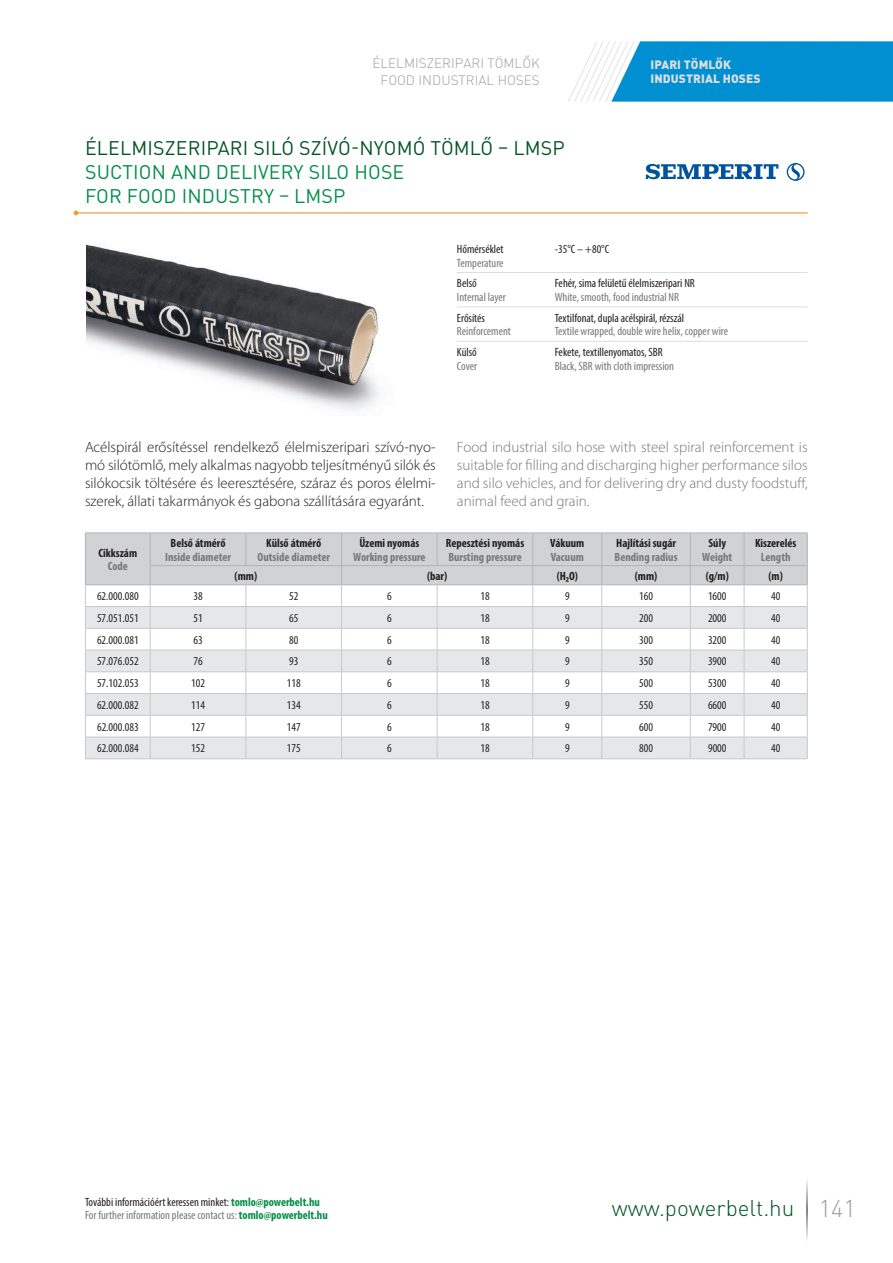
<style>
.page{position:relative;width:893px;height:1263px;background:#fff}
.page>*{position:absolute;margin:0;border:0;box-sizing:border-box;transform-origin:0 0}
.t1{font:300 22.5px "DIN Pro";color:#005523}
.t2{font:19.5px/24px "DIN Pro";letter-spacing:.01em;color:#008e48}
.t3{font:19.5px "DIN Pro";letter-spacing:.01em;color:#005523}
.t4{font:300 15px/18px "Myriad Pro";letter-spacing:-.005em;color:#231f20;text-align:justify}
.t5{font:300 15px/18px "Myriad Pro";color:#76787b;text-align:justify}
.t6{font:300 13.5px/17.2px "DIN Pro";color:#9d9fa2;text-align:right}
.t7{font:condensed 12px "Myriad Pro";color:#231f20}
.t8{font:condensed 12px/13.5px "Myriad Pro";color:#76787b}
.t9{font:700 condensed 12px "Myriad Pro";color:#231f20}
.t10{font:700 condensed 12px "Myriad Pro";color:#76787b}
.t11{font:900 12px/14.4px "DIN Pro";letter-spacing:.01em;color:#dcdddf}
.s1{color:#231f20}
.s2{font-weight:700;color:#008e48}
.s3{font-size:24px;color:#9d9fa2}
</style>
<div class="page">
<svg style="left:807px;top:1180px;width:1px;height:60px"></svg>
<svg style="left:568px;top:41px;width:325px;height:61px"></svg>
<svg style="left:646px;top:163px;width:132px;height:17px"></svg>
<svg style="left:787px;top:163px;width:17px;height:18px"></svg>
<hr style="left:76px;top:212px;width:732px;height:2px;background:#f89931">
<svg style="left:74px;top:211px;width:4px;height:4px"></svg>
<hr style="left:457px;top:272px;width:351px;height:1px;background:#dcdddf">
<hr style="left:457px;top:307px;width:351px;height:1px;background:#dcdddf">
<hr style="left:457px;top:341px;width:351px;height:1px;background:#dcdddf">
<img style="left:87px;top:244px;width:292px;height:167px">
<svg style="left:85px;top:533px;width:723px;height:225px"></svg>
<hr style="left:85px;top:758px;width:161px;height:1px;background:#c7c8ca">
<hr style="left:246px;top:758px;width:191px;height:1px;background:#c7c8ca">
<hr style="left:437px;top:758px;width:371px;height:1px;background:#c7c8ca">
<p class="t6" style="left:372px;top:55px;width:169px">ÉLELMISZERIPARI TÖMLŐK<br>FOOD INDUSTRIAL HOSES</p>
<p class="t11" style="left:650px;top:58px;width:112px">IPARI TÖMLŐK<br>INDUSTRIAL HOSES</p>
<h2 class="t3" style="left:85px;top:137px;width:481px">ÉLELMISZERIPARI SILÓ SZÍVÓ-NYOMÓ TÖMLŐ – LMSP</h2>
<h2 class="t2" style="left:85px;top:161px;width:321px">SUCTION AND DELIVERY SILO HOSE<br>FOR FOOD INDUSTRY – LMSP</h2>
<p class="t7" style="left:457px;top:242px;width:48px">Hőmérséklet</p>
<p class="t8" style="left:457px;top:256px;width:48px">Temperature</p>
<p class="t7" style="left:555px;top:242px;width:56px">-35°C – +80°C</p>
<p class="t7" style="left:457px;top:276px;width:21px">Belső</p>
<p class="t8" style="left:457px;top:290px;width:50px">Internal layer</p>
<p class="t7" style="left:555px;top:276px;width:142px">Fehér, sima felületű élelmiszeripari NR</p>
<p class="t8" style="left:555px;top:290px;width:126px">White, smooth, food industrial NR</p>
<p class="t7" style="left:457px;top:311px;width:30px">Erősítés</p>
<p class="t8" style="left:457px;top:324px;width:55px">Reinforcement</p>
<p class="t7" style="left:555px;top:311px;width:131px">Textilfonat, dupla acélspirál, rézszál</p>
<p class="t8" style="left:555px;top:324px;width:175px">Textile wrapped, double wire helix, copper wire</p>
<p class="t7" style="left:457px;top:345px;width:21px">Külső</p>
<p class="t8" style="left:457px;top:359px;width:22px">Cover</p>
<p class="t7" style="left:555px;top:345px;width:110px">Fekete, textillenyomatos, SBR</p>
<p class="t8" style="left:555px;top:359px;width:121px">Black, SBR with cloth impression</p>
<p class="t4" style="left:85px;top:439px;width:352px">Acélspirál erősítéssel rendelkező élelmiszeripari szívó-nyo&shy;mó silótömlő, mely alkalmas nagyobb teljesítményű silók és silókocsik töltésére és leeresztésére, száraz és poros élelmi&shy;szerek, állati takarmányok és gabona szállítására egyaránt.</p>
<p class="t5" style="left:457px;top:439px;width:352px">Food industrial silo hose with steel spiral reinforcement is suitable for filling and discharging higher performance silos and silo vehicles, and for delivering dry and dusty foodstuff, animal feed and grain.</p>
<p class="t9" style="left:98px;top:548px;width:40px">Cikkszám</p>
<p class="t10" style="left:108px;top:562px;width:22px">Code</p>
<p class="t9" style="left:359px;top:538px;width:61px">Üzemi nyomás</p>
<p class="t10" style="left:353px;top:552px;width:74px">Working pressure</p>
<p class="t9" style="left:171px;top:538px;width:57px">Belső átmérő</p>
<p class="t10" style="left:165px;top:552px;width:67px">Inside diameter</p>
<p class="t9" style="left:266px;top:538px;width:57px">Külső átmérő</p>
<p class="t10" style="left:257px;top:552px;width:74px">Outside diameter</p>
<p class="t9" style="left:550px;top:538px;width:36px">Vákuum</p>
<p class="t10" style="left:551px;top:552px;width:35px">Vacuum</p>
<p class="t9" style="left:616px;top:538px;width:61px">Hajlítási sugár</p>
<p class="t10" style="left:614px;top:552px;width:65px">Bending radius</p>
<p class="t9" style="left:708px;top:538px;width:19px">Súly</p>
<p class="t10" style="left:702px;top:552px;width:32px">Weight</p>
<p class="t9" style="left:755px;top:538px;width:43px">Kiszerelés</p>
<p class="t10" style="left:761px;top:552px;width:31px">Length</p>
<p class="t9" style="left:446px;top:538px;width:80px">Repesztési nyomás</p>
<p class="t10" style="left:448px;top:552px;width:75px">Bursting pressure</p>
<p class="t9" style="left:235px;top:571px;width:24px">(mm)</p>
<p class="t9" style="left:427px;top:571px;width:22px">(bar)</p>
<p class="t9" style="left:557px;top:571px;width:23px">(H2O)</p>
<p class="t9" style="left:635px;top:571px;width:24px">(mm)</p>
<p class="t9" style="left:706px;top:571px;width:25px">(g/m)</p>
<p class="t9" style="left:768px;top:571px;width:16px">(m)</p>
<p class="t7" style="left:97px;top:589px;width:43px">62.000.080</p>
<p class="t7" style="left:193px;top:589px;width:11px">38</p>
<p class="t7" style="left:289px;top:589px;width:11px">52</p>
<p class="t7" style="left:387px;top:589px;width:6px">6</p>
<p class="t7" style="left:480px;top:589px;width:11px">18</p>
<p class="t7" style="left:565px;top:589px;width:6px">9</p>
<p class="t7" style="left:639px;top:589px;width:15px">160</p>
<p class="t7" style="left:708px;top:589px;width:20px">1600</p>
<p class="t7" style="left:771px;top:589px;width:11px">40</p>
<p class="t7" style="left:97px;top:611px;width:43px">57.051.051</p>
<p class="t7" style="left:193px;top:611px;width:11px">51</p>
<p class="t7" style="left:289px;top:611px;width:11px">65</p>
<p class="t7" style="left:387px;top:611px;width:6px">6</p>
<p class="t7" style="left:480px;top:611px;width:11px">18</p>
<p class="t7" style="left:565px;top:611px;width:6px">9</p>
<p class="t7" style="left:639px;top:611px;width:15px">200</p>
<p class="t7" style="left:708px;top:611px;width:20px">2000</p>
<p class="t7" style="left:771px;top:611px;width:11px">40</p>
<p class="t7" style="left:97px;top:633px;width:43px">62.000.081</p>
<p class="t7" style="left:193px;top:633px;width:11px">63</p>
<p class="t7" style="left:289px;top:633px;width:11px">80</p>
<p class="t7" style="left:387px;top:633px;width:6px">6</p>
<p class="t7" style="left:480px;top:633px;width:11px">18</p>
<p class="t7" style="left:565px;top:633px;width:6px">9</p>
<p class="t7" style="left:639px;top:633px;width:15px">300</p>
<p class="t7" style="left:708px;top:633px;width:20px">3200</p>
<p class="t7" style="left:771px;top:633px;width:11px">40</p>
<p class="t7" style="left:97px;top:654px;width:43px">57.076.052</p>
<p class="t7" style="left:193px;top:654px;width:11px">76</p>
<p class="t7" style="left:289px;top:654px;width:11px">93</p>
<p class="t7" style="left:387px;top:654px;width:6px">6</p>
<p class="t7" style="left:480px;top:654px;width:11px">18</p>
<p class="t7" style="left:565px;top:654px;width:6px">9</p>
<p class="t7" style="left:639px;top:654px;width:15px">350</p>
<p class="t7" style="left:708px;top:654px;width:20px">3900</p>
<p class="t7" style="left:771px;top:654px;width:11px">40</p>
<p class="t7" style="left:97px;top:676px;width:43px">57.102.053</p>
<p class="t7" style="left:191px;top:676px;width:15px">102</p>
<p class="t7" style="left:287px;top:676px;width:15px">118</p>
<p class="t7" style="left:387px;top:676px;width:6px">6</p>
<p class="t7" style="left:480px;top:676px;width:11px">18</p>
<p class="t7" style="left:565px;top:676px;width:6px">9</p>
<p class="t7" style="left:639px;top:676px;width:15px">500</p>
<p class="t7" style="left:708px;top:676px;width:20px">5300</p>
<p class="t7" style="left:771px;top:676px;width:11px">40</p>
<p class="t7" style="left:97px;top:698px;width:43px">62.000.082</p>
<p class="t7" style="left:191px;top:698px;width:15px">114</p>
<p class="t7" style="left:287px;top:698px;width:15px">134</p>
<p class="t7" style="left:387px;top:698px;width:6px">6</p>
<p class="t7" style="left:480px;top:698px;width:11px">18</p>
<p class="t7" style="left:565px;top:698px;width:6px">9</p>
<p class="t7" style="left:639px;top:698px;width:15px">550</p>
<p class="t7" style="left:708px;top:698px;width:20px">6600</p>
<p class="t7" style="left:771px;top:698px;width:11px">40</p>
<p class="t7" style="left:97px;top:720px;width:43px">62.000.083</p>
<p class="t7" style="left:191px;top:720px;width:15px">127</p>
<p class="t7" style="left:287px;top:720px;width:15px">147</p>
<p class="t7" style="left:387px;top:720px;width:6px">6</p>
<p class="t7" style="left:480px;top:720px;width:11px">18</p>
<p class="t7" style="left:565px;top:720px;width:6px">9</p>
<p class="t7" style="left:639px;top:720px;width:15px">600</p>
<p class="t7" style="left:708px;top:720px;width:20px">7900</p>
<p class="t7" style="left:771px;top:720px;width:11px">40</p>
<p class="t7" style="left:97px;top:741px;width:43px">62.000.084</p>
<p class="t7" style="left:191px;top:741px;width:15px">152</p>
<p class="t7" style="left:287px;top:741px;width:15px">175</p>
<p class="t7" style="left:387px;top:741px;width:6px">6</p>
<p class="t7" style="left:480px;top:741px;width:11px">18</p>
<p class="t7" style="left:565px;top:741px;width:6px">9</p>
<p class="t7" style="left:639px;top:741px;width:15px">800</p>
<p class="t7" style="left:708px;top:741px;width:20px">9000</p>
<p class="t7" style="left:771px;top:741px;width:11px">40</p>
<p class="t8" style="left:85px;top:1195px;width:244px"><span class="s1">További információért keressen minket:</span> <span class="s2">tomlo@powerbelt.hu<br></span>For further information please contact us: <span class="s2">tomlo@powerbelt.hu</span></p>
<h1 class="t1" style="left:612px;top:1195px;width:245px">www.powerbelt.hu <span class="s3">141</span></h1>
</div>
